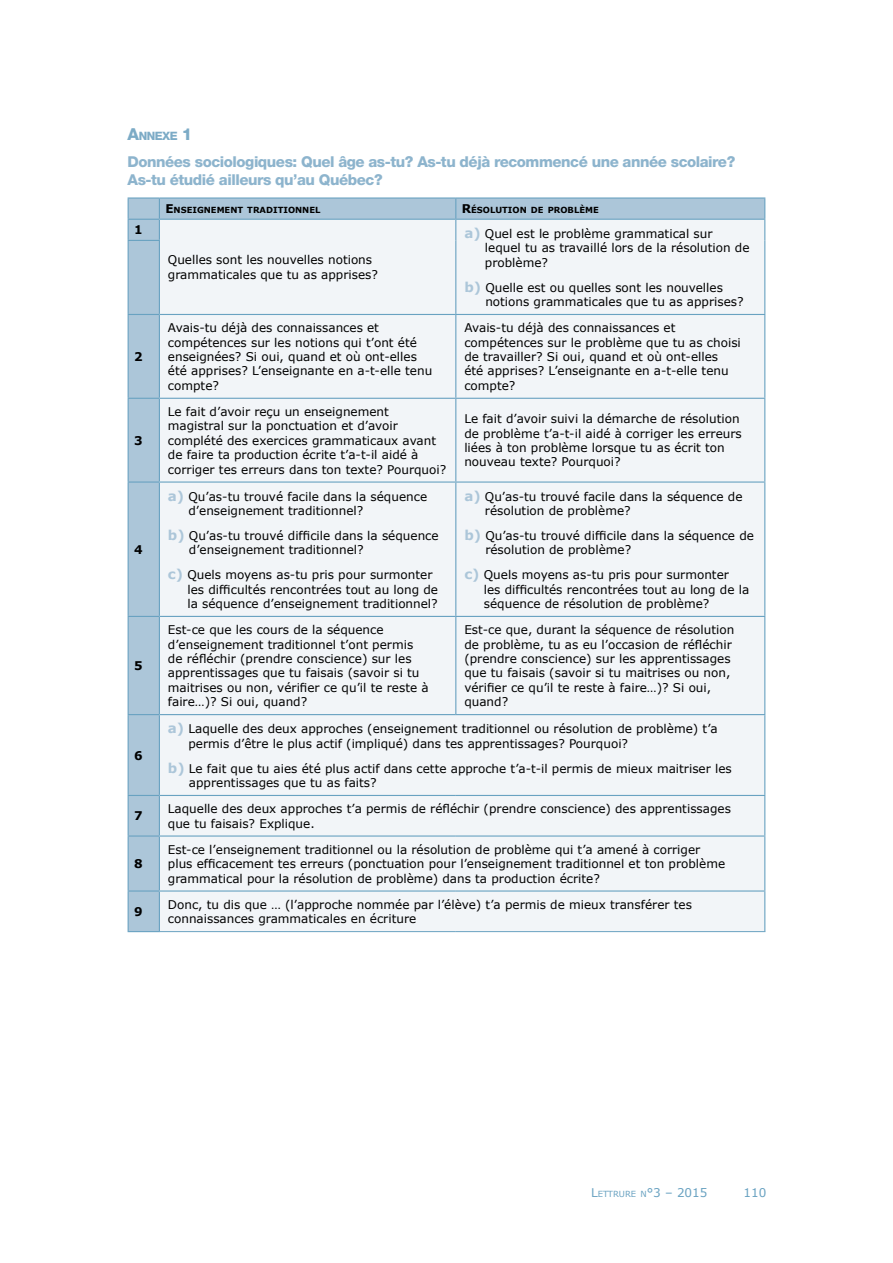
<style>
.page{position:relative;width:893px;height:1263px;background:#fff}
.page>*{position:absolute;margin:0;border:0;box-sizing:border-box;transform-origin:0 0}
.t1{font:800 15px/18px "Helvetica Neue";letter-spacing:-.03em;color:#8db4cd}
.t2{font:12px/14.4px "Verdana";color:#000}
.t3{font:12px "Verdana";color:#69a2c1}
.t4{font:700 12px "Verdana";color:#000}
.t5{font:800 11.55px "Helvetica Neue";letter-spacing:-.045em;color:#7cabc6}
.t6{font:700 8.4px "Verdana";color:#000}
.s1{font-size:16.5px}
.s2{font-size:12px}
.s3{font-weight:700;font-size:13.5px;color:#acc6d9}
.s4{font-size:8.4px}
</style>
<div class="page">
<div style="left:129px;top:199px;width:635px;height:732px;background:#acc6d9"></div>
<div style="left:160px;top:220px;width:604px;height:711px;background:#f2f5f8"></div>
<hr style="left:128px;top:314px;width:31px;height:1px;background:#69a2c1">
<hr style="left:159px;top:314px;width:297px;height:1px;background:#69a2c1">
<hr style="left:456px;top:314px;width:309px;height:1px;background:#69a2c1">
<hr style="left:455px;top:315px;width:1px;height:83px;background:#69a2c1">
<hr style="left:128px;top:398px;width:31px;height:1px;background:#69a2c1">
<hr style="left:159px;top:398px;width:297px;height:1px;background:#69a2c1">
<hr style="left:456px;top:398px;width:309px;height:1px;background:#69a2c1">
<hr style="left:455px;top:399px;width:1px;height:82px;background:#69a2c1">
<hr style="left:159px;top:616px;width:297px;height:1px;background:#69a2c1">
<hr style="left:456px;top:616px;width:309px;height:1px;background:#69a2c1">
<hr style="left:455px;top:617px;width:1px;height:97px;background:#69a2c1">
<hr style="left:128px;top:714px;width:31px;height:1px;background:#69a2c1">
<hr style="left:159px;top:714px;width:297px;height:1px;background:#69a2c1">
<hr style="left:456px;top:714px;width:309px;height:1px;background:#69a2c1">
<hr style="left:128px;top:795px;width:31px;height:1px;background:#69a2c1">
<hr style="left:159px;top:795px;width:297px;height:1px;background:#69a2c1">
<hr style="left:456px;top:795px;width:309px;height:1px;background:#69a2c1">
<hr style="left:128px;top:835px;width:31px;height:2px;background:#69a2c1">
<hr style="left:159px;top:835px;width:297px;height:2px;background:#69a2c1">
<hr style="left:456px;top:835px;width:309px;height:2px;background:#69a2c1">
<hr style="left:128px;top:890px;width:31px;height:1px;background:#69a2c1">
<hr style="left:159px;top:890px;width:297px;height:1px;background:#69a2c1">
<hr style="left:456px;top:890px;width:309px;height:1px;background:#69a2c1">
<hr style="left:160px;top:931px;width:296px;height:1px;background:#69a2c1">
<hr style="left:456px;top:931px;width:309px;height:1px;background:#69a2c1">
<hr style="left:159px;top:197px;width:297px;height:2px;background:#69a2c1">
<hr style="left:456px;top:197px;width:309px;height:2px;background:#69a2c1">
<hr style="left:764px;top:315px;width:1px;height:83px;background:#69a2c1">
<hr style="left:764px;top:399px;width:1px;height:82px;background:#69a2c1">
<hr style="left:764px;top:617px;width:1px;height:97px;background:#69a2c1">
<hr style="left:764px;top:715px;width:1px;height:80px;background:#69a2c1">
<hr style="left:764px;top:796px;width:1px;height:39px;background:#69a2c1">
<hr style="left:764px;top:837px;width:1px;height:53px;background:#69a2c1">
<hr style="left:764px;top:891px;width:1px;height:40px;background:#69a2c1">
<hr style="left:128px;top:219px;width:31px;height:1px;background:#69a2c1">
<hr style="left:128px;top:240px;width:32px;height:1px;background:#69a2c1">
<hr style="left:128px;top:197px;width:31px;height:2px;background:#69a2c1">
<svg style="left:128px;top:199px;width:1px;height:41px"></svg>
<hr style="left:159px;top:219px;width:297px;height:1px;background:#69a2c1">
<svg style="left:159px;top:199px;width:1px;height:41px"></svg>
<svg style="left:455px;top:199px;width:1px;height:41px"></svg>
<hr style="left:128px;top:241px;width:1px;height:73px;background:#69a2c1">
<hr style="left:159px;top:241px;width:1px;height:73px;background:#69a2c1">
<hr style="left:455px;top:240px;width:1px;height:74px;background:#69a2c1">
<hr style="left:128px;top:315px;width:1px;height:83px;background:#69a2c1">
<hr style="left:159px;top:315px;width:1px;height:83px;background:#69a2c1">
<hr style="left:128px;top:399px;width:1px;height:82px;background:#69a2c1">
<hr style="left:159px;top:399px;width:1px;height:82px;background:#69a2c1">
<hr style="left:159px;top:481px;width:297px;height:2px;background:#69a2c1">
<hr style="left:456px;top:481px;width:309px;height:2px;background:#69a2c1">
<hr style="left:455px;top:483px;width:1px;height:133px;background:#69a2c1">
<hr style="left:764px;top:483px;width:1px;height:133px;background:#69a2c1">
<hr style="left:128px;top:617px;width:1px;height:97px;background:#69a2c1">
<hr style="left:159px;top:617px;width:1px;height:97px;background:#69a2c1">
<hr style="left:128px;top:715px;width:1px;height:80px;background:#69a2c1">
<hr style="left:159px;top:715px;width:1px;height:80px;background:#69a2c1">
<hr style="left:128px;top:796px;width:1px;height:39px;background:#69a2c1">
<hr style="left:159px;top:796px;width:1px;height:39px;background:#69a2c1">
<hr style="left:128px;top:837px;width:1px;height:53px;background:#69a2c1">
<hr style="left:159px;top:837px;width:1px;height:53px;background:#69a2c1">
<hr style="left:128px;top:891px;width:1px;height:40px;background:#69a2c1">
<hr style="left:159px;top:891px;width:1px;height:40px;background:#69a2c1">
<hr style="left:128px;top:931px;width:32px;height:1px;background:#69a2c1">
<hr style="left:456px;top:219px;width:309px;height:1px;background:#69a2c1">
<svg style="left:764px;top:199px;width:1px;height:41px"></svg>
<hr style="left:764px;top:240px;width:1px;height:74px;background:#69a2c1">
<hr style="left:128px;top:481px;width:31px;height:2px;background:#69a2c1">
<hr style="left:128px;top:483px;width:1px;height:133px;background:#69a2c1">
<hr style="left:159px;top:483px;width:1px;height:133px;background:#69a2c1">
<hr style="left:128px;top:616px;width:31px;height:1px;background:#69a2c1">
<p class="t5" style="left:128px;top:129px;width:66px"><span class="s1">A</span>NNEXE <span class="s1">1</span></p>
<p class="t1" style="left:128px;top:152px;width:609px">Données sociologiques: Quel âge as-tu? As-tu déjà recommencé une année scolaire?<br>As-tu étudié ailleurs qu’au Québec?</p>
<p class="t6" style="left:165px;top:205px;width:157px"><span class="s2">E</span>NSEIGNEMENT TRADITIONNEL</p>
<p class="t6" style="left:462px;top:205px;width:137px"><span class="s2">R</span>ÉSOLUTION DE PROBLÈME</p>
<p class="t4" style="left:134px;top:222px;width:10px">1</p>
<p class="t2" style="left:168px;top:253px;width:212px">Quelles sont les nouvelles notions grammaticales que tu as apprises?</p>
<p class="t2" style="left:485px;top:227px;width:266px;text-indent:-21px"><span class="s3">a)</span> Quel est le problème grammatical sur lequel tu as travaillé lors de la résolution de problème?</p>
<p class="t2" style="left:485px;top:280px;width:260px;text-indent:-21px"><span class="s3">b)</span> Quelle est ou quelles sont les nouvelles notions grammaticales que tu as apprises?</p>
<p class="t4" style="left:134px;top:349px;width:10px">2</p>
<p class="t4" style="left:134px;top:433px;width:10px">3</p>
<p class="t4" style="left:134px;top:542px;width:10px">4</p>
<p class="t4" style="left:134px;top:658px;width:10px">5</p>
<p class="t4" style="left:134px;top:747px;width:10px">6</p>
<p class="t2" style="left:168px;top:321px;width:266px">Avais-tu déjà des connaissances et compétences sur les notions qui t’ont été enseignées? Si oui, quand et où ont-elles été apprises? L’enseignante en a-t-elle tenu compte?</p>
<p class="t2" style="left:464px;top:321px;width:278px">Avais-tu déjà des connaissances et compétences sur le problème que tu as choisi de travailler? Si oui, quand et où ont-elles<br>été apprises? L’enseignante en a-t-elle tenu compte?</p>
<p class="t2" style="left:168px;top:405px;width:280px">Le fait d’avoir reçu un enseignement magistral sur la ponctuation et d’avoir complété des exercices grammaticaux avant de faire ta production écrite t’a-t-il aidé à corriger tes erreurs dans ton texte? Pourquoi?</p>
<p class="t2" style="left:464px;top:412px;width:279px">Le fait d’avoir suivi la démarche de résolution de problème t’a-t-il aidé à corriger les erreurs liées à ton problème lorsque tu as écrit ton nouveau texte? Pourquoi?</p>
<p class="t2" style="left:188px;top:489px;width:240px;text-indent:-21px"><span class="s3">a)</span> Qu’as-tu trouvé facile dans la séquence d’enseignement traditionnel?</p>
<p class="t2" style="left:189px;top:529px;width:251px;text-indent:-21px"><span class="s3">b)</span> Qu’as-tu trouvé difficile dans la séquence d’enseignement traditionnel?</p>
<p class="t2" style="left:187px;top:568px;width:252px;text-indent:-20px"><span class="s3">c)</span> Quels moyens as-tu pris pour surmonter les difficultés rencontrées tout au long de la séquence d’enseignement traditionnel?</p>
<p class="t2" style="left:485px;top:489px;width:259px;text-indent:-21px"><span class="s3">a)</span> Qu’as-tu trouvé facile dans la séquence de résolution de problème?</p>
<p class="t2" style="left:485px;top:529px;width:270px;text-indent:-21px"><span class="s3">b)</span> Qu’as-tu trouvé difficile dans la séquence de résolution de problème?</p>
<p class="t2" style="left:484px;top:568px;width:267px;text-indent:-20px"><span class="s3">c)</span> Quels moyens as-tu pris pour surmonter<br>les difficultés rencontrées tout au long de la séquence de résolution de problème?</p>
<p class="t2" style="left:168px;top:623px;width:262px">Est-ce que les cours de la séquence d’enseignement traditionnel t’ont permis de réfléchir (prendre conscience) sur les apprentissages que tu faisais (savoir si tu maitrises ou non, vérifier ce qu’il te reste à faire…)? Si oui, quand?</p>
<p class="t2" style="left:464px;top:623px;width:271px">Est-ce que, durant la séquence de résolution de problème, tu as eu l’occasion de réfléchir (prendre conscience) sur les apprentissages que tu faisais (savoir si tu maitrises ou non, vérifier ce qu’il te reste à faire…)? Si oui, quand?</p>
<p class="t2" style="left:188px;top:722px;width:531px;text-indent:-21px"><span class="s3">a)</span> Laquelle des deux approches (enseignement traditionnel ou résolution de problème) t’a permis d’être le plus actif (impliqué) dans tes apprentissages? Pourquoi?</p>
<p class="t2" style="left:189px;top:761px;width:544px;text-indent:-21px"><span class="s3">b)</span> Le fait que tu aies été plus actif dans cette approche t’a-t-il permis de mieux maitriser les apprentissages que tu as faits?</p>
<p class="t4" style="left:134px;top:808px;width:10px">7</p>
<p class="t2" style="left:168px;top:802px;width:564px">Laquelle des deux approches t’a permis de réfléchir (prendre conscience) des apprentissages que tu faisais? Explique.</p>
<p class="t4" style="left:134px;top:856px;width:10px">8</p>
<p class="t2" style="left:168px;top:842px;width:559px">Est-ce l’enseignement traditionnel ou la résolution de problème qui t’a amené à corriger plus efficacement tes erreurs (ponctuation pour l’enseignement traditionnel et ton problème grammatical pour la résolution de problème) dans ta production écrite?</p>
<p class="t4" style="left:134px;top:904px;width:10px">9</p>
<p class="t2" style="left:168px;top:897px;width:526px">Donc, tu dis que … (l’approche nommée par l’élève) t’a permis de mieux transférer tes connaissances grammaticales en écriture</p>
<p class="t3" style="left:591px;top:1185px;width:118px">L<span class="s4">ETTRURE N</span>°3 – 2015</p>
<p class="t3" style="left:744px;top:1185px;width:24px">110</p>
</div>
